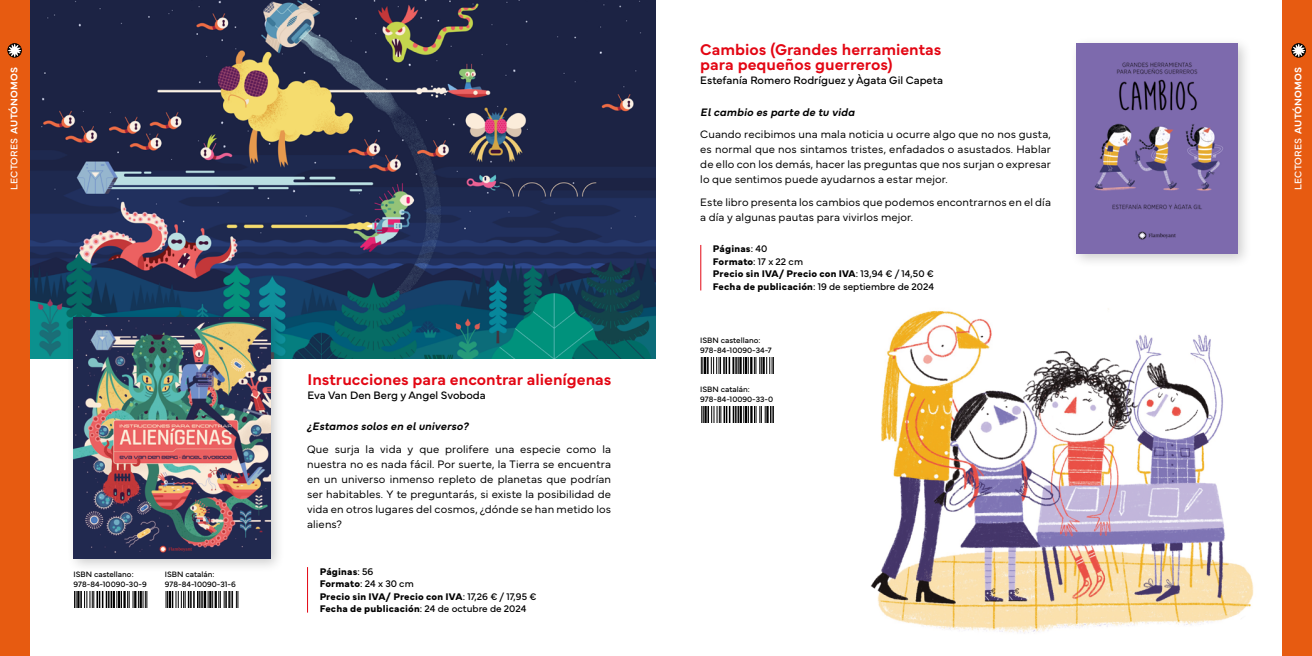
<style>
.page{position:relative;width:1312px;height:656px;background:#fff}
.page>*{position:absolute;margin:0;border:0;box-sizing:border-box;transform-origin:0 0}
.t1{font:600 16.25px/15px "Mundial";color:#e30613}
.t2{font:300 11.25px/15px "Mundial";letter-spacing:.01em;color:#000;text-align:justify}
.t3{font:11.25px "Mundial";color:#000}
.t4{font:italic 600 11.25px "Mundial";letter-spacing:.01em;color:#000}
.t5{font:700 10px/12.5px "Mundial";letter-spacing:.015em;color:#000}
.t6{font:600 10px "Mundial";letter-spacing:.015em;color:#fff}
.t7{font:8.62px "Helvetica";letter-spacing:.05em;color:#000}
.t8{font:8.12px/10px "Mundial";color:#000}
.s1{font-weight:400}
</style>
<div class="page">
<img style="left:29px;top:0;width:626px;height:358px">
<div style="left:0;top:0;width:29px;height:656px;background:#e75b11"></div>
<img style="left:871px;top:308px;width:383px;height:326px">
<div style="left:1282px;top:0;width:29px;height:656px;background:#e75b11"></div>
<div style="left:1068px;top:36px;width:184px;height:233px;background:#000;opacity:.2"></div>
<img style="left:1076px;top:43px;width:160px;height:210px">
<svg style="left:701px;top:406px;width:73px;height:16px"></svg>
<svg style="left:700px;top:357px;width:74px;height:16px"></svg>
<hr style="left:700px;top:245px;width:1px;height:45px;background:#e30613">
<svg style="left:166px;top:591px;width:72px;height:17px"></svg>
<hr style="left:307px;top:567px;width:1px;height:45px;background:#e30613">
<svg style="left:74px;top:591px;width:73px;height:17px"></svg>
<svg style="left:7px;top:43px;width:15px;height:15px"></svg>
<svg style="left:8px;top:44px;width:13px;height:13px"></svg>
<svg style="left:1290px;top:43px;width:15px;height:15px"></svg>
<svg style="left:1291px;top:44px;width:13px;height:13px"></svg>
<div style="left:66px;top:310px;width:220px;height:264px;background:#000;opacity:.2"></div>
<img style="left:74px;top:317px;width:196px;height:241px">
<h1 class="t1" style="left:700px;top:40px;width:242px">Cambios (Grandes herramientas para pequeños guerreros)</h1>
<p class="t3" style="left:700px;top:72px;width:244px">Estefanía Romero Rodríguez y Àgata Gil Capeta</p>
<p class="t6" style="left:6px;top:189px;width:124px;rotate:-90deg"><span class="s1">LECTORES</span> AUTÓNOMOS</p>
<p class="t6" style="left:1289px;top:189px;width:124px;rotate:-90deg"><span class="s1">LECTORES</span> AUTÓNOMOS</p>
<p class="t4" style="left:700px;top:104px;width:156px">El cambio es parte de tu vida</p>
<p class="t2" style="left:700px;top:126px;width:352px">Cuando recibimos una mala noticia u ocurre algo que no nos gusta, es normal que nos sintamos tristes, enfadados o asustados. Hablar de ello con los demás, hacer las preguntas que nos surjan o expresar lo que sentimos puede ayudarnos a estar mejor.</p>
<p class="t2" style="left:700px;top:193px;width:352px">Este libro presenta los cambios que podemos encontrarnos en el día a día y algunas pautas para vivirlos mejor.</p>
<p class="t5" style="left:712px;top:242px;width:223px">Páginas<span class="s1">: 40<br></span>Formato<span class="s1">: 17 x 22 cm<br></span>Precio sin IVA/ Precio con IVA<span class="s1">: 13,94 € / 14,50 €<br></span>Fecha de publicación<span class="s1">: 19 de septiembre de 2024</span></p>
<p class="t8" style="left:74px;top:568px;width:75px">ISBN castellano:<br>978-84-10090-30-9</p>
<h1 class="t1" style="left:307px;top:370px;width:305px">Instrucciones para encontrar alienígenas</h1>
<p class="t3" style="left:307px;top:387px;width:180px">Eva Van Den Berg y Angel Svoboda</p>
<p class="t4" style="left:307px;top:417px;width:163px">¿Estamos solos en el universo?</p>
<p class="t2" style="left:307px;top:440px;width:305px">Que surja la vida y que prolifere una especie como la nuestra no es nada fácil. Por suerte, la Tierra se encuentra en un universo inmenso repleto de planetas que podrían ser habitables. Y te preguntarás, si existe la posibilidad de vida en otros lugares del cosmos, ¿dónde se han metido los aliens?</p>
<p class="t8" style="left:165px;top:568px;width:72px">ISBN catalán:<br>978-84-10090-31-6</p>
<p class="t5" style="left:319px;top:564px;width:218px">Páginas<span class="s1">: 56<br></span>Formato<span class="s1">: 24 x 30 cm<br></span>Precio sin IVA/ Precio con IVA<span class="s1">: 17,26 € / 17,95 €<br></span>Fecha de publicación<span class="s1">: 24 de octubre de 2024</span></p>
<p class="t8" style="left:700px;top:334px;width:73px">ISBN castellano:<br>978-84-10090-34-7</p>
<p class="t8" style="left:700px;top:383px;width:74px">ISBN catalán:<br>978-84-10090-33-0</p>
<p class="t7" style="left:693px;top:395px;width:78px">9 788410 090347</p>
</div>
